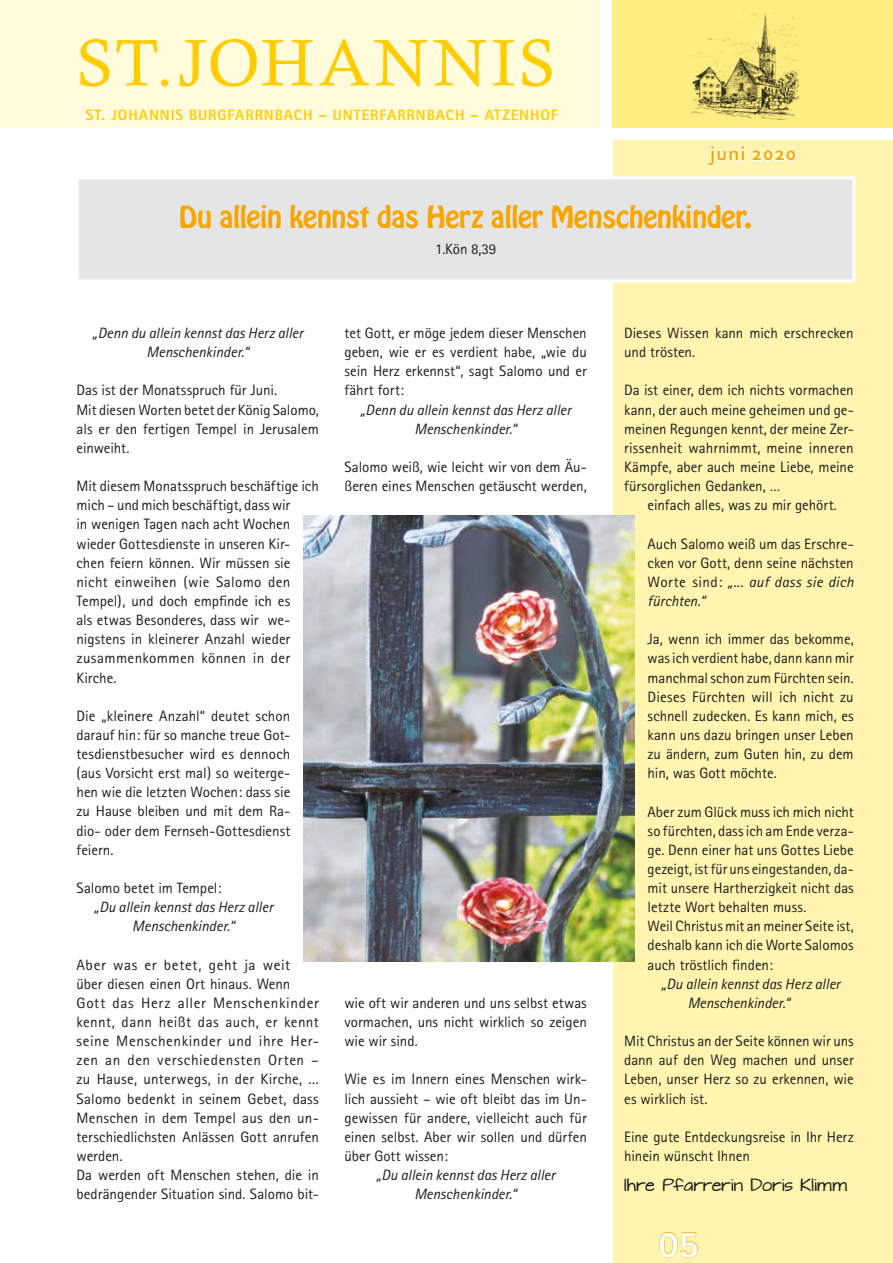
<style>
.page{position:relative;width:893px;height:1263px;background:#fff}
.page>*{position:absolute;margin:0;border:0;box-sizing:border-box;transform-origin:0 0}
.t1{font:66px "Calisto";letter-spacing:.055em;color:#fc0}
.t2{font:800 37.5px "Rotis Sans Serif";color:#fff}
.t3{font:27px "Hobo Std";letter-spacing:-.01em;color:#f7a600}
.t4{font:700 19.5px "Corbel";letter-spacing:.07em;color:#f7a600}
.t5{font:15px/19.2px "Rotis Sans Serif";color:#1d1d1b;text-align:justify}
.t6{font:italic 15px/19.2px "Rotis Sans Serif";letter-spacing:-.005em;color:#1d1d1b;text-align:center}
.t7{font:800 15px "Rotis Sans Serif";letter-spacing:.06em;color:#fc0}
.t8{font:15px "Architects Daughter";letter-spacing:.01em;color:#1d1d1b}
.s1{font-style:italic}
</style>
<div class="page">
<div style="left:613px;top:140px;width:280px;height:1123px;background:#fff5b1"></div>
<div style="left:612px;top:0;width:281px;height:128px;background:#ffee81"></div>
<div style="left:0;top:0;width:600px;height:128px;background:#fffbdb"></div>
<img style="left:691px;top:13px;width:107px;height:106px">
<svg style="left:708px;top:145px;width:37px;height:21px"></svg>
<svg style="left:752px;top:150px;width:45px;height:11px"></svg>
<div style="left:77px;top:178px;width:777px;height:103px;background:#e5e5e5"></div>
<div style="left:76px;top:176px;width:779px;height:106px;border:3px solid #fff"></div>
<svg style="left:659px;top:1232px;width:39px;height:25px"></svg>
<img style="left:303px;top:516px;width:332px;height:446px">
<h1 class="t1" style="left:77px;top:25px;width:473px">ST.JOHANNIS</h1>
<p class="t7" style="left:86px;top:106px;width:474px">ST. JOHANNIS BURGFARRNBACH – UNTERFARRNBACH – ATZENHOF</p>
<h3 class="t4" style="left:710px;top:142px;width:88px">juni 2020</h3>
<h3 class="t3" style="left:179px;top:198px;width:574px">Du allein kennst das Herz aller Menschenkinder.</h3>
<p class="t5" style="left:435px;top:239px;width:63px">1.Kön 8,39</p>
<p class="t6" style="left:92px;top:324px;width:213px">„Denn du allein kennst das Herz aller<br>Menschenkinder.“</p>
<p class="t5" style="left:77px;top:381px;width:244px;text-align:left">Das ist der Monatsspruch für Juni.<br>Mit diesen Worten betet der König Salomo, als er den fertigen Tempel in Jerusalem einweiht.</p>
<p class="t5" style="left:77px;top:476px;width:244px;text-align:left">Mit diesem Monatsspruch beschäftige ich mich – und mich beschäftigt, dass wir<br>in wenigen Tagen nach acht Wochen wieder Gottesdienste in unseren Kir&shy;chen feiern können. Wir müssen sie nicht einweihen (wie Salomo den<br>Tempel), und doch empfinde ich es<br>als etwas Besonderes, dass wir we&shy;nigstens in kleinerer Anzahl wieder zusammenkommen können in der<br>Kirche.</p>
<p class="t5" style="left:77px;top:706px;width:215px">Die „kleinere Anzahl“ deutet schon darauf hin: für so manche treue Got&shy;tesdienstbesucher wird es dennoch (aus Vorsicht erst mal) so weiterge&shy;hen wie die letzten Wochen: dass sie zu Hause bleiben und mit dem Ra&shy;dio- oder dem Fernseh-Gottesdienst feiern.</p>
<p class="t5" style="left:77px;top:878px;width:147px">Salomo betet im Tempel:</p>
<p class="t6" style="left:94px;top:898px;width:181px">„Du allein kennst das Herz aller<br>Menschenkinder.“</p>
<p class="t5" style="left:77px;top:955px;width:244px;text-align:left">Aber was er betet, geht ja weit über diesen einen Ort hinaus. Wenn Gott das Herz aller Menschenkinder kennt, dann heißt das auch, er kennt seine Menschenkinder und ihre Her&shy;zen an den verschiedensten Orten – zu Hause, unterwegs, in der Kirche, ...<br>Salomo bedenkt in seinem Gebet, dass Menschen in dem Tempel aus den un&shy;terschiedlichsten Anlässen Gott anrufen werden.<br>Da werden oft Menschen stehen, die in bedrängender Situation sind. Salomo bit-</p>
<p class="t5" style="left:344px;top:323px;width:244px">tet Gott, er möge jedem dieser Menschen geben, wie er es verdient habe, „wie du sein Herz erkennst“, sagt Salomo und er fährt fort:</p>
<p class="t6" style="left:360px;top:400px;width:213px">„Denn du allein kennst das Herz aller<br>Menschenkinder.“</p>
<p class="t5" style="left:344px;top:457px;width:244px">Salomo weiß, wie leicht wir von dem Äu&shy;ßeren eines Menschen getäuscht werden,</p>
<p class="t5" style="left:344px;top:993px;width:244px">wie oft wir anderen und uns selbst etwas vormachen, uns nicht wirklich so zeigen wie wir sind.</p>
<p class="t5" style="left:344px;top:1069px;width:244px">Wie es im Innern eines Menschen wirk&shy;lich aussieht – wie oft bleibt das im Un&shy;gewissen für andere, vielleicht auch für einen selbst. Aber wir sollen und dürfen über Gott wissen:</p>
<p class="t6" style="left:376px;top:1165px;width:181px">„Du allein kennst das Herz aller<br>Menschenkinder.“</p>
<p class="t5" style="left:624px;top:323px;width:231px">Dieses Wissen kann mich erschrecken und trösten.</p>
<p class="t5" style="left:624px;top:381px;width:231px">Da ist einer, dem ich nichts vormachen kann, der auch meine geheimen und ge&shy;meinen Regungen kennt, der meine Zer&shy;rissenheit wahrnimmt, meine inneren Kämpfe, aber auch meine Liebe, meine fürsorglichen Gedanken, …</p>
<p class="t5" style="left:648px;top:495px;width:191px">einfach alles, was zu mir gehört.</p>
<p class="t5" style="left:648px;top:534px;width:208px">Auch Salomo weiß um das Erschre&shy;cken vor Gott, denn seine nächsten Worte sind: <span class="s1">„... auf dass sie dich fürchten.“</span></p>
<p class="t5" style="left:648px;top:629px;width:208px">Ja, wenn ich immer das bekomme, was ich verdient habe, dann kann mir manchmal schon zum Fürchten sein.<br>Dieses Fürchten will ich nicht zu schnell zudecken. Es kann mich, es kann uns dazu bringen unser Leben zu ändern, zum Guten hin, zu dem hin, was Gott möchte.</p>
<p class="t5" style="left:648px;top:802px;width:208px;text-align:left">Aber zum Glück muss ich mich nicht so fürchten, dass ich am Ende verza&shy;ge. Denn einer hat uns Gottes Liebe gezeigt, ist für uns eingestanden, da&shy;mit unsere Hartherzigkeit nicht das letzte Wort behalten muss.<br>Weil Christus mit an meiner Seite ist, deshalb kann ich die Worte Salomos auch tröstlich finden:</p>
<p class="t6" style="left:688px;top:974px;width:154px;text-align:left;text-indent:-27px">„Du allein kennst das Herz aller<br>Menschenkinder.“</p>
<p class="t5" style="left:624px;top:1031px;width:231px">Mit Christus an der Seite können wir uns dann auf den Weg machen und unser Leben, unser Herz so zu erkennen, wie es wirklich ist.</p>
<p class="t5" style="left:624px;top:1127px;width:231px">Eine gute Entdeckungsreise in Ihr Herz hinein wünscht Ihnen</p>
<p class="t8" style="left:624px;top:1174px;width:224px">Ihre Pfarrerin Doris Klimm</p>
<h2 class="t2" style="left:658px;top:1220px;width:43px">05</h2>
</div>
